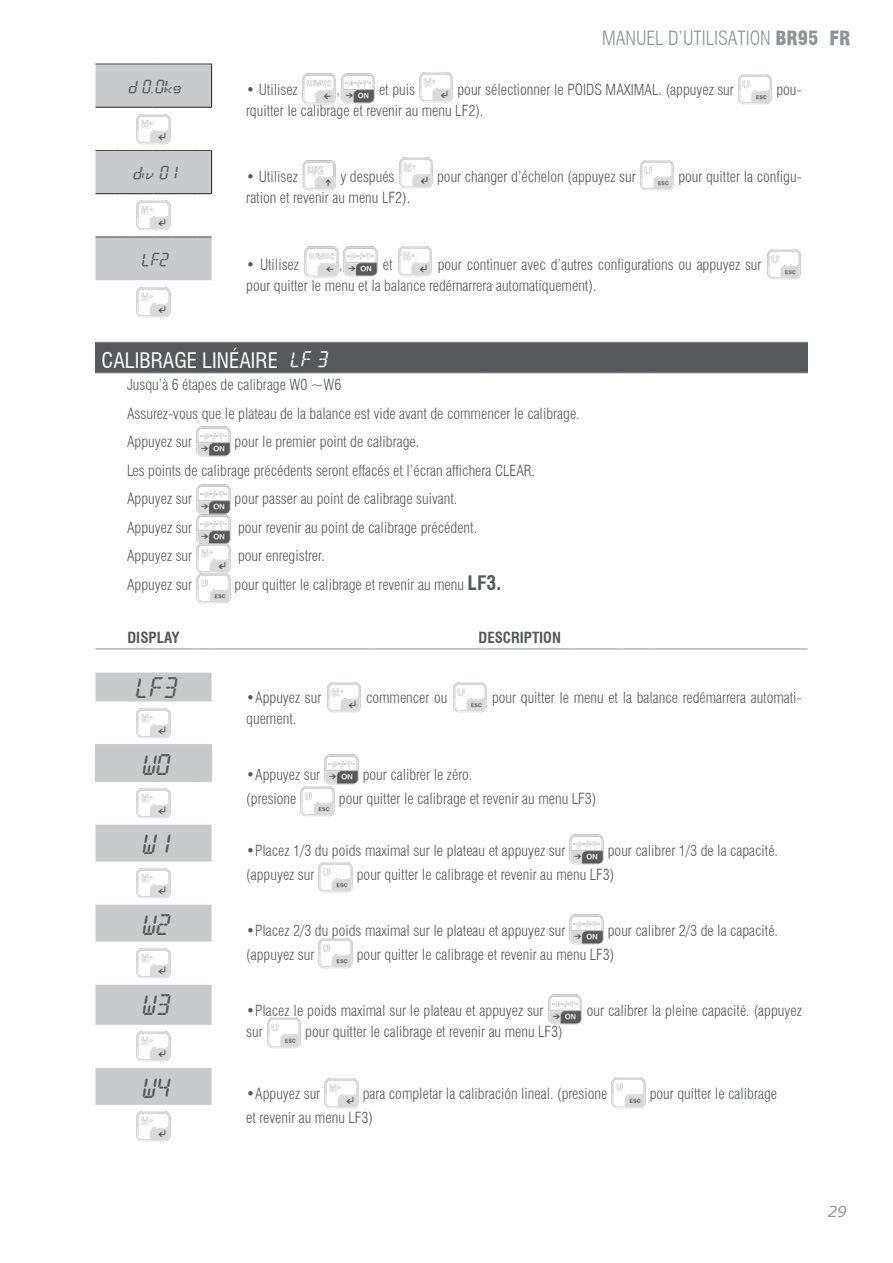
<style>
.page{position:relative;width:893px;height:1263px;background:#fff}
.page>*{position:absolute;margin:0;border:0;box-sizing:border-box;transform-origin:0 0}
.t1{font:25.5px "Digit";color:#57585a}
.t2{font:condensed 21px "Swiss 721 BT";color:#fff}
.t3{font:300 condensed 19.2px "Swiss 721 BT";color:#8e9396}
.t4{font:16.5px "Digit";color:#57585a}
.t5{font:300 condensed 15px/28.5px "Swiss 721 BT";color:#57585a}
.t6{font:700 condensed 15px "Swiss 721 BT";color:#57585a}
.t7{font:italic 15px "Verdana";color:#939598}
.s1{font-weight:900}
.s2{font-weight:900;color:#fff}
.s3{font-family:"Digit";font-stretch:normal;font-size:19.5px}
.s4{font-weight:700;font-size:19.5px}
</style>
<div class="page">
<svg style="left:95px;top:65px;width:117px;height:1040px"></svg>
<div style="left:95px;top:342px;width:713px;height:31px;background:#57585a"></div>
<svg style="left:95px;top:64px;width:116px;height:1px"></svg>
<hr style="left:211px;top:64px;width:1px;height:43px;background:#231f20">
<svg style="left:95px;top:107px;width:117px;height:1px"></svg>
<svg style="left:95px;top:150px;width:117px;height:1px"></svg>
<hr style="left:211px;top:151px;width:1px;height:43px;background:#231f20">
<svg style="left:95px;top:193px;width:117px;height:1px"></svg>
<svg style="left:95px;top:237px;width:117px;height:1px"></svg>
<svg style="left:95px;top:342px;width:137px;height:1px"></svg>
<hr style="left:232px;top:342px;width:117px;height:1px;background:#939598">
<svg style="left:349px;top:342px;width:26px;height:1px"></svg>
<hr style="left:375px;top:342px;width:76px;height:1px;background:#939598">
<hr style="left:451px;top:342px;width:34px;height:1px;background:#939598">
<hr style="left:485px;top:342px;width:87px;height:1px;background:#939598">
<hr style="left:572px;top:342px;width:52px;height:1px;background:#939598">
<hr style="left:624px;top:342px;width:30px;height:1px;background:#939598">
<hr style="left:654px;top:342px;width:154px;height:1px;background:#939598">
<hr style="left:95px;top:745px;width:1px;height:36px;background:#c9cacc">
<svg style="left:95px;top:744px;width:117px;height:1px"></svg>
<hr style="left:211px;top:745px;width:1px;height:36px;background:#c9cacc">
<svg style="left:95px;top:781px;width:117px;height:1px"></svg>
<svg style="left:95px;top:373px;width:137px;height:1px"></svg>
<hr style="left:232px;top:373px;width:117px;height:1px;background:#939598">
<svg style="left:349px;top:373px;width:26px;height:1px"></svg>
<hr style="left:375px;top:373px;width:76px;height:1px;background:#939598">
<hr style="left:451px;top:373px;width:34px;height:1px;background:#939598">
<hr style="left:485px;top:373px;width:87px;height:1px;background:#939598">
<hr style="left:572px;top:373px;width:52px;height:1px;background:#939598">
<hr style="left:624px;top:373px;width:30px;height:1px;background:#939598">
<hr style="left:654px;top:373px;width:154px;height:1px;background:#939598">
<svg style="left:95px;top:625px;width:713px;height:47px"></svg>
<hr style="left:375px;top:649px;width:76px;height:1px;background:#939598">
<hr style="left:451px;top:649px;width:34px;height:1px;background:#939598">
<hr style="left:485px;top:649px;width:87px;height:1px;background:#939598">
<hr style="left:572px;top:649px;width:52px;height:1px;background:#939598">
<hr style="left:624px;top:649px;width:30px;height:1px;background:#939598">
<hr style="left:654px;top:649px;width:154px;height:1px;background:#939598">
<img style="left:302px;top:73px;width:34px;height:31px">
<img style="left:341px;top:73px;width:34px;height:30px">
<img style="left:419px;top:72px;width:34px;height:31px">
<img style="left:738px;top:74px;width:34px;height:30px">
<img style="left:136px;top:113px;width:35px;height:31px">
<img style="left:302px;top:160px;width:34px;height:31px">
<img style="left:399px;top:157px;width:34px;height:31px">
<img style="left:640px;top:160px;width:34px;height:31px">
<img style="left:136px;top:200px;width:35px;height:31px">
<img style="left:304px;top:246px;width:35px;height:31px">
<img style="left:343px;top:246px;width:35px;height:31px">
<img style="left:398px;top:246px;width:34px;height:31px">
<img style="left:767px;top:249px;width:34px;height:30px">
<img style="left:136px;top:286px;width:35px;height:31px">
<img style="left:196px;top:425px;width:35px;height:31px">
<img style="left:196px;top:483px;width:35px;height:89px">
<img style="left:196px;top:572px;width:35px;height:32px">
<img style="left:327px;top:682px;width:34px;height:31px">
<img style="left:453px;top:682px;width:34px;height:30px">
<img style="left:136px;top:707px;width:35px;height:32px">
<img style="left:324px;top:754px;width:35px;height:31px">
<img style="left:300px;top:786px;width:35px;height:30px">
<img style="left:136px;top:787px;width:35px;height:32px">
<img style="left:569px;top:834px;width:35px;height:31px">
<img style="left:318px;top:862px;width:35px;height:30px">
<img style="left:136px;top:867px;width:35px;height:32px">
<img style="left:569px;top:914px;width:35px;height:31px">
<img style="left:318px;top:938px;width:35px;height:31px">
<img style="left:136px;top:947px;width:35px;height:32px">
<img style="left:548px;top:994px;width:34px;height:31px">
<img style="left:267px;top:1017px;width:34px;height:31px">
<img style="left:136px;top:1031px;width:35px;height:31px">
<img style="left:324px;top:1078px;width:35px;height:30px">
<img style="left:611px;top:1077px;width:35px;height:31px">
<img style="left:136px;top:1111px;width:35px;height:31px">
<p class="t3" style="left:602px;top:27px;width:250px">MANUEL D’UTILISATION <span class="s1">BR95</span> <span class="s2">FR</span></p>
<p class="t4" style="left:127px;top:78px;width:55px">d 0.0kg</p>
<p class="t5" style="left:246px;top:76px;width:53px">• Utilisez</p>
<p class="t5" style="left:337px;top:76px;width:5px">,</p>
<p class="t5" style="left:379px;top:76px;width:37px">et puis</p>
<p class="t5" style="left:457px;top:76px;width:278px">pour sélectionner le POIDS MAXIMAL. (appuyez sur</p>
<p class="t5" style="left:776px;top:76px;width:27px">pou-</p>
<p class="t5" style="left:246px;top:97px;width:239px">rquitter le calibrage et revenir au menu LF2).</p>
<p class="t4" style="left:131px;top:165px;width:46px">div 01</p>
<p class="t5" style="left:246px;top:162px;width:53px">• Utilisez</p>
<p class="t5" style="left:340px;top:162px;width:56px">y después</p>
<p class="t5" style="left:437px;top:162px;width:200px">pour changer d’échelon (appuyez sur</p>
<p class="t5" style="left:678px;top:162px;width:125px">pour quitter la configu-</p>
<p class="t5" style="left:246px;top:183px;width:165px">ration et revenir au menu LF2).</p>
<p class="t4" style="left:140px;top:251px;width:28px">LF2</p>
<p class="t5" style="left:246px;top:250px;width:54px">• Utilisez</p>
<p class="t5" style="left:246px;top:254px;width:517px;line-height:21px;text-indent:191px">pour continuer avec d’autres configurations ou appuyez sur pour quitter le menu et la balance redémarrera automatiquement).</p>
<p class="t5" style="left:383px;top:250px;width:11px">et</p>
<p class="t5" style="left:339px;top:250px;width:5px">,</p>
<h2 class="t2" style="left:101px;top:348px;width:226px">CALIBRAGE LINÉAIRE <span class="s3">LF 3</span></h2>
<p class="t5" style="left:127px;top:371px;width:454px">Jusqu’à 6 étapes de calibrage W0 ~W6<br>Assurez-vous que le plateau de la balance est vide avant de commencer le calibrage.<br>Appuyez sur</p>
<p class="t5" style="left:127px;top:428px;width:410px;text-indent:108px">pour le premier point de calibrage.<br>Les points de calibrage précédents seront effacés et l’écran affichera CLEAR.<br>Appuyez sur</p>
<p class="t5" style="left:235px;top:485px;width:224px">pour passer au point de calibrage suivant.</p>
<p class="t5" style="left:127px;top:513px;width:67px">Appuyez sur</p>
<p class="t5" style="left:238px;top:513px;width:241px">pour revenir au point de calibrage précédent.</p>
<p class="t5" style="left:127px;top:542px;width:67px">Appuyez sur</p>
<p class="t5" style="left:238px;top:542px;width:89px">pour enregistrer.</p>
<p class="t5" style="left:127px;top:570px;width:67px">Appuyez sur</p>
<p class="t5" style="left:235px;top:570px;width:268px">pour quitter le calibrage et revenir au menu <span class="s4">LF3.</span></p>
<p class="t6" style="left:127px;top:628px;width:54px">DISPLAY</p>
<p class="t6" style="left:478px;top:628px;width:84px">DESCRIPTION</p>
<h1 class="t1" style="left:133px;top:676px;width:43px">LF3</h1>
<p class="t5" style="left:246px;top:684px;width:77px">•Appuyez sur</p>
<p class="t5" style="left:366px;top:684px;width:83px">commencer ou</p>
<p class="t5" style="left:492px;top:684px;width:311px">pour quitter le menu et la balance redémarrera automati-</p>
<p class="t5" style="left:246px;top:705px;width:52px">quement.</p>
<h1 class="t1" style="left:140px;top:752px;width:29px">W0</h1>
<p class="t5" style="left:246px;top:760px;width:76px">•Appuyez sur</p>
<p class="t5" style="left:363px;top:760px;width:111px">pour calibrer le zéro.</p>
<p class="t5" style="left:246px;top:784px;width:52px">(presione</p>
<p class="t5" style="left:339px;top:784px;width:259px">pour quitter le calibrage et revenir au menu LF3)</p>
<h1 class="t1" style="left:140px;top:831px;width:29px">W1</h1>
<p class="t5" style="left:246px;top:836px;width:321px">•Placez 1/3 du poids maximal sur le plateau et appuyez sur</p>
<p class="t5" style="left:608px;top:836px;width:172px">pour calibrer 1/3 de la capacité.</p>
<p class="t5" style="left:246px;top:860px;width:70px">(appuyez sur</p>
<p class="t5" style="left:357px;top:860px;width:259px">pour quitter le calibrage et revenir au menu LF3)</p>
<h1 class="t1" style="left:140px;top:912px;width:29px">W2</h1>
<p class="t5" style="left:246px;top:916px;width:321px">•Placez 2/3 du poids maximal sur le plateau et appuyez sur</p>
<p class="t5" style="left:608px;top:916px;width:172px">pour calibrer 2/3 de la capacité.</p>
<p class="t5" style="left:246px;top:940px;width:70px">(appuyez sur</p>
<p class="t5" style="left:357px;top:940px;width:259px">pour quitter le calibrage et revenir au menu LF3)</p>
<h1 class="t1" style="left:140px;top:992px;width:29px">W3</h1>
<p class="t5" style="left:246px;top:996px;width:299px">•Placez le poids maximal sur le plateau et appuyez sur</p>
<p class="t5" style="left:587px;top:996px;width:216px">our calibrer la pleine capacité. (appuyez</p>
<p class="t5" style="left:246px;top:1017px;width:18px">sur</p>
<p class="t5" style="left:305px;top:1017px;width:259px">pour quitter le calibrage et revenir au menu LF3)</p>
<h1 class="t1" style="left:140px;top:1075px;width:29px">W4</h1>
<p class="t5" style="left:246px;top:1079px;width:76px">•Appuyez sur</p>
<p class="t5" style="left:363px;top:1079px;width:246px">para completar la calibración lineal. (presione</p>
<p class="t5" style="left:650px;top:1079px;width:129px">pour quitter le calibrage</p>
<p class="t5" style="left:246px;top:1103px;width:128px">et revenir au menu LF3)</p>
<p class="t7" style="left:828px;top:1201px;width:21px">29</p>
</div>
